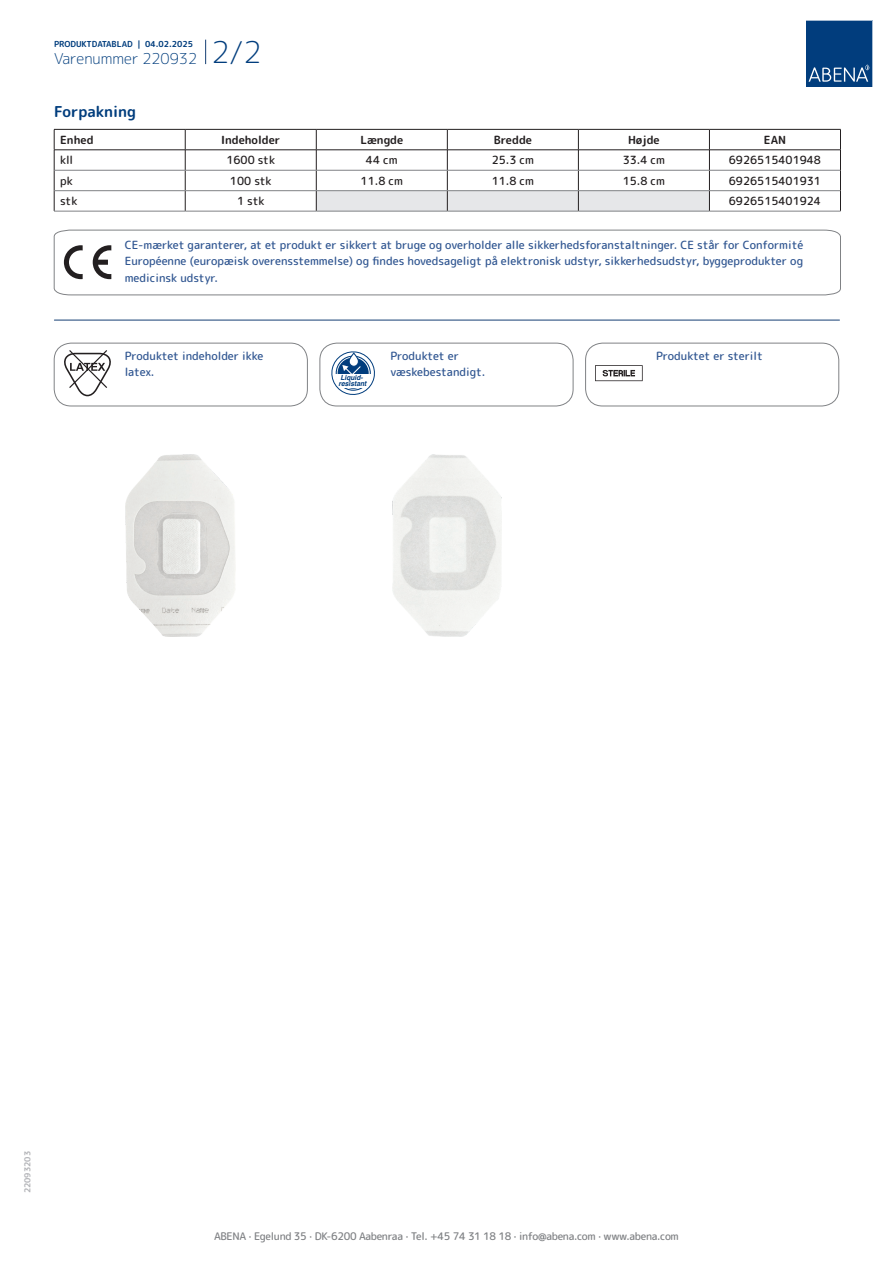
<style>
.page{position:relative;width:893px;height:1263px;background:#fff}
.page>*{position:absolute;margin:0;border:0;box-sizing:border-box;transform-origin:0 0}
.t1{font:300 15px "Rounded Mplus 1 c";color:#013d7d}
.t2{font:700 15px "Rounded Mplus 1 c";color:#013d7d}
.t3{font:500 11.25px/16.5px "Rounded Mplus 1 c";color:#305691}
.t4{font:500 11.25px "Rounded Mplus 1 c";color:#231f20}
.t5{font:700 11.25px "Rounded Mplus 1 c";color:#231f20}
.t6{font:500 10.5px "Rounded Mplus 1 c";letter-spacing:-.03em;color:#808285}
.t7{font:700 8.25px "Rounded Mplus 1 c";color:#013d7d}
.t8{font:700 8.25px "Rounded Mplus 1 c";color:#b2b3b7}
.t9{font:italic 700 7.05px/5.8px "Helvetica";letter-spacing:-.005em;color:#013d7d;scale:.95 1}
.s1{font-size:30px}
</style>
<div class="page">
<svg style="left:205px;top:40px;width:1px;height:24px"></svg>
<svg style="left:806px;top:20px;width:67px;height:67px;background:#144b86"></svg>
<hr style="left:54px;top:129px;width:131px;height:1px;background:#231f20">
<hr style="left:185px;top:129px;width:131px;height:1px;background:#231f20">
<hr style="left:316px;top:129px;width:131px;height:1px;background:#231f20">
<hr style="left:447px;top:129px;width:131px;height:1px;background:#231f20">
<hr style="left:578px;top:129px;width:131px;height:1px;background:#231f20">
<hr style="left:709px;top:129px;width:132px;height:1px;background:#231f20">
<hr style="left:54px;top:150px;width:131px;height:1px;background:#231f20">
<hr style="left:185px;top:150px;width:131px;height:1px;background:#231f20">
<hr style="left:709px;top:150px;width:132px;height:1px;background:#231f20">
<svg style="left:54px;top:130px;width:1px;height:81px"></svg>
<svg style="left:185px;top:130px;width:1px;height:81px"></svg>
<svg style="left:316px;top:130px;width:394px;height:81px"></svg>
<svg style="left:840px;top:130px;width:1px;height:81px"></svg>
<hr style="left:54px;top:170px;width:131px;height:1px;background:#808285">
<hr style="left:185px;top:170px;width:131px;height:1px;background:#808285">
<hr style="left:316px;top:170px;width:131px;height:1px;background:#808285">
<hr style="left:447px;top:170px;width:131px;height:1px;background:#808285">
<hr style="left:578px;top:170px;width:131px;height:1px;background:#808285">
<hr style="left:709px;top:170px;width:131px;height:1px;background:#808285">
<hr style="left:54px;top:190px;width:131px;height:1px;background:#808285">
<hr style="left:185px;top:190px;width:131px;height:1px;background:#808285">
<hr style="left:316px;top:190px;width:131px;height:1px;background:#808285">
<hr style="left:447px;top:190px;width:131px;height:1px;background:#808285">
<hr style="left:578px;top:190px;width:131px;height:1px;background:#808285">
<hr style="left:709px;top:190px;width:131px;height:1px;background:#808285">
<hr style="left:54px;top:211px;width:131px;height:1px;background:#808285">
<hr style="left:185px;top:211px;width:131px;height:1px;background:#808285">
<hr style="left:316px;top:211px;width:131px;height:1px;background:#808285">
<hr style="left:447px;top:211px;width:131px;height:1px;background:#808285">
<hr style="left:578px;top:211px;width:131px;height:1px;background:#808285">
<hr style="left:709px;top:211px;width:132px;height:1px;background:#808285">
<svg style="left:54px;top:230px;width:787px;height:65px"></svg>
<hr style="left:54px;top:320px;width:785px;height:1px;background:#153f74">
<svg style="left:64px;top:350px;width:47px;height:46px"></svg>
<div style="left:54px;top:343px;width:254px;height:63px;border:1px solid #808285;border-radius:17px"></div>
<svg style="left:331px;top:351px;width:44px;height:44px"></svg>
<div style="left:320px;top:343px;width:253px;height:63px;border:1px solid #808285;border-radius:17px"></div>
<svg style="left:595px;top:365px;width:48px;height:16px"></svg>
<div style="left:585px;top:343px;width:254px;height:63px;border:1px solid #808285;border-radius:17px"></div>
<img style="left:126px;top:454px;width:109px;height:183px">
<img style="left:392px;top:454px;width:110px;height:183px">
<p class="t7" style="left:54px;top:38px;width:141px">PRODUKTDATABLAD | 04.02.2025</p>
<h1 class="t1" style="left:54px;top:48px;width:209px">Varenummer 220932 <span class="s1">2/2</span></h1>
<h1 class="t2" style="left:54px;top:101px;width:84px">Forpakning</h1>
<p class="t5" style="left:60px;top:132px;width:35px">Enhed</p>
<p class="t5" style="left:221px;top:132px;width:61px">Indeholder</p>
<p class="t5" style="left:360px;top:132px;width:44px">Længde</p>
<p class="t5" style="left:494px;top:132px;width:40px">Bredde</p>
<p class="t5" style="left:628px;top:132px;width:33px">Højde</p>
<p class="t5" style="left:764px;top:132px;width:24px">EAN</p>
<p class="t4" style="left:60px;top:152px;width:15px">kll</p>
<p class="t4" style="left:226px;top:152px;width:50px">1600 stk</p>
<p class="t4" style="left:366px;top:152px;width:33px">44 cm</p>
<p class="t4" style="left:492px;top:152px;width:44px">25.3 cm</p>
<p class="t4" style="left:623px;top:152px;width:44px">33.4 cm</p>
<p class="t4" style="left:729px;top:152px;width:94px">6926515401948</p>
<p class="t4" style="left:60px;top:173px;width:14px">pk</p>
<p class="t4" style="left:230px;top:173px;width:43px">100 stk</p>
<p class="t4" style="left:361px;top:173px;width:44px">11.8 cm</p>
<p class="t4" style="left:492px;top:173px;width:44px">11.8 cm</p>
<p class="t4" style="left:623px;top:173px;width:44px">15.8 cm</p>
<p class="t4" style="left:729px;top:173px;width:94px">6926515401931</p>
<p class="t4" style="left:60px;top:193px;width:19px">stk</p>
<p class="t4" style="left:237px;top:193px;width:29px">1 stk</p>
<p class="t4" style="left:729px;top:193px;width:94px">6926515401924</p>
<p class="t3" style="left:125px;top:236px;width:680px;text-align:justify">CE-mærket garanterer, at et produkt er sikkert at bruge og overholder alle sikkerhedsforanstaltninger. CE står for Conformité Européenne (europæisk overensstemmelse) og findes hovedsageligt på elektronisk udstyr, sikkerhedsudstyr, byggeprodukter og medicinsk udstyr.</p>
<p class="t3" style="left:125px;top:348px;width:140px">Produktet indeholder ikke latex.</p>
<p class="t3" style="left:390px;top:348px;width:97px">Produktet er væskebestandigt.</p>
<p class="t9" style="left:339px;top:374px;width:31px">Liquid&shy;resistant</p>
<p class="t3" style="left:656px;top:348px;width:108px">Produktet er sterilt</p>
<p class="t8" style="left:22px;top:1193px;width:44px;rotate:-90deg">22093203</p>
<p class="t6" style="left:214px;top:1229px;width:466px">ABENA · Egelund 35 · DK-6200 Aabenraa · Tel. +45 74 31 18 18 · info@abena.com · www.abena.com</p>
</div>
